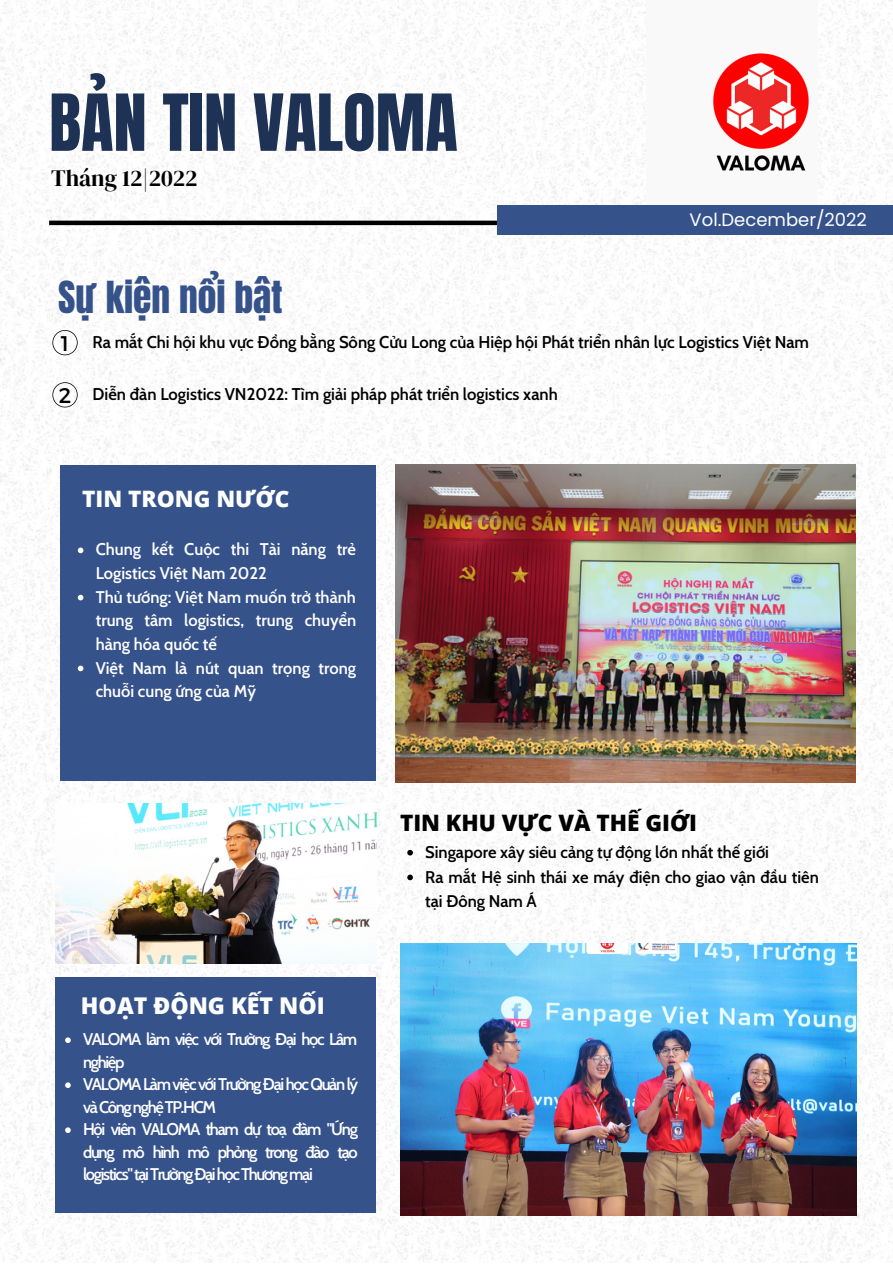
<style>
.page{position:relative;width:893px;height:1264px;background:#fff}
.page>*{position:absolute;margin:0;border:0;box-sizing:border-box;transform-origin:0 0}
.t1{font:66.75px "Anton";color:#1e3256}
.t2{font:37.5px "Anton";color:#36528b}
.t3{font:23.25px "DM Serif Display";color:#000}
.t4{font:800 23.1px "Open Sans";color:#fff}
.t5{font:800 22.65px "Open Sans";color:#000}
.t6{font:800 22.65px "Open Sans";color:#fff}
.t7{font:21.3px "Montserrat";color:#000}
.t8{font:18px "Poppins";color:#fff}
.t9{font:600 16.65px "Cabin";color:#000}
.t10{font:600 16.5px/22.5px "Cabin";letter-spacing:-.08em;color:#fff}
.t11{font:600 16.5px/23.5px "Cabin";color:#fff}
.t12{font:600 16.5px/24.8px "Cabin";color:#000}
</style>
<div class="page">
<img style="left:0;top:0;width:892px;height:1262px">
<img style="left:395px;top:464px;width:460px;height:319px">
<div style="left:60px;top:464px;width:315px;height:316px;background:#36528b"></div>
<img style="left:55px;top:803px;width:321px;height:160px">
<img style="left:400px;top:943px;width:456px;height:272px">
<div style="left:55px;top:977px;width:320px;height:236px;background:#36528b"></div>
<svg style="left:52px;top:330px;width:26px;height:25px"></svg>
<svg style="left:52px;top:382px;width:26px;height:25px"></svg>
<div style="left:645px;top:0;width:172px;height:223px;background:#f9f9f9"></div>
<hr style="left:49px;top:221px;width:548px;height:4px;background:#000">
<div style="left:497px;top:205px;width:395px;height:29px;background:#36528b"></div>
<img style="left:713px;top:19px;width:143px;height:186px">
<svg style="left:78px;top:547px;width:5px;height:6px"></svg>
<svg style="left:78px;top:595px;width:5px;height:5px"></svg>
<svg style="left:78px;top:665px;width:5px;height:6px"></svg>
<svg style="left:407px;top:849px;width:6px;height:6px"></svg>
<svg style="left:407px;top:874px;width:6px;height:6px"></svg>
<svg style="left:65px;top:1037px;width:6px;height:6px"></svg>
<svg style="left:65px;top:1082px;width:6px;height:5px"></svg>
<svg style="left:65px;top:1127px;width:6px;height:5px"></svg>
<h1 class="t1" style="left:49px;top:75px;width:410px">BẢN TIN VALOMA</h1>
<h3 class="t3" style="left:51px;top:162px;width:148px">Tháng 12|2022</h3>
<h2 class="t2" style="left:58px;top:270px;width:226px">Sự kiện nổi bật</h2>
<p class="t8" style="left:689px;top:207px;width:179px">Vol.December/2022</p>
<p class="t7" style="left:61px;top:330px;width:10px">1</p>
<p class="t7" style="left:59px;top:382px;width:14px">2</p>
<p class="t9" style="left:92px;top:331px;width:718px">Ra mắt Chi hội khu vực Đồng bằng Sông Cửu Long của Hiệp hội Phát triển nhân lực Logistics Việt Nam</p>
<p class="t9" style="left:92px;top:384px;width:466px">Diễn đàn Logistics VN2022: Tìm giải pháp phát triển logistics xanh</p>
<h3 class="t6" style="left:82px;top:483px;width:209px">TIN TRONG NƯỚC</h3>
<p class="t11" style="left:96px;top:537px;width:262px">Chung kết Cuộc thi Tài năng trẻ<br>Logistics Việt Nam 2022<br>Thủ tướng: Việt Nam muốn trở thành trung tâm logistics, trung chuyển hàng hóa quốc tế<br>Việt Nam là nút quan trọng trong chuỗi cung ứng của Mỹ</p>
<h3 class="t4" style="left:81px;top:989px;width:245px">HOẠT ĐỘNG KẾT NỐI</h3>
<p class="t10" style="left:83px;top:1028px;width:277px">VALOMA làm việc với Trường Đại học Lâm nghiệp<br>VALOMA Làm việc với Trường Đại học Quản lý vàCôngnghệTP.HCM<br>Hội viên VALOMA tham dự toạ đàm "Ứng dụng mô hình mô phỏng trong đào tạo logistics"tạiTrườngĐạihọcThươngmại</p>
<h3 class="t5" style="left:400px;top:806px;width:298px">TIN KHU VỰC VÀ THẾ GIỚI</h3>
<p class="t12" style="left:425px;top:839px;width:395px">Singapore xây siêu cảng tự động lớn nhất thế giới<br>Ra mắt Hệ sinh thái xe máy điện cho giao vận đầu tiên tại Đông Nam Á</p>
</div>
